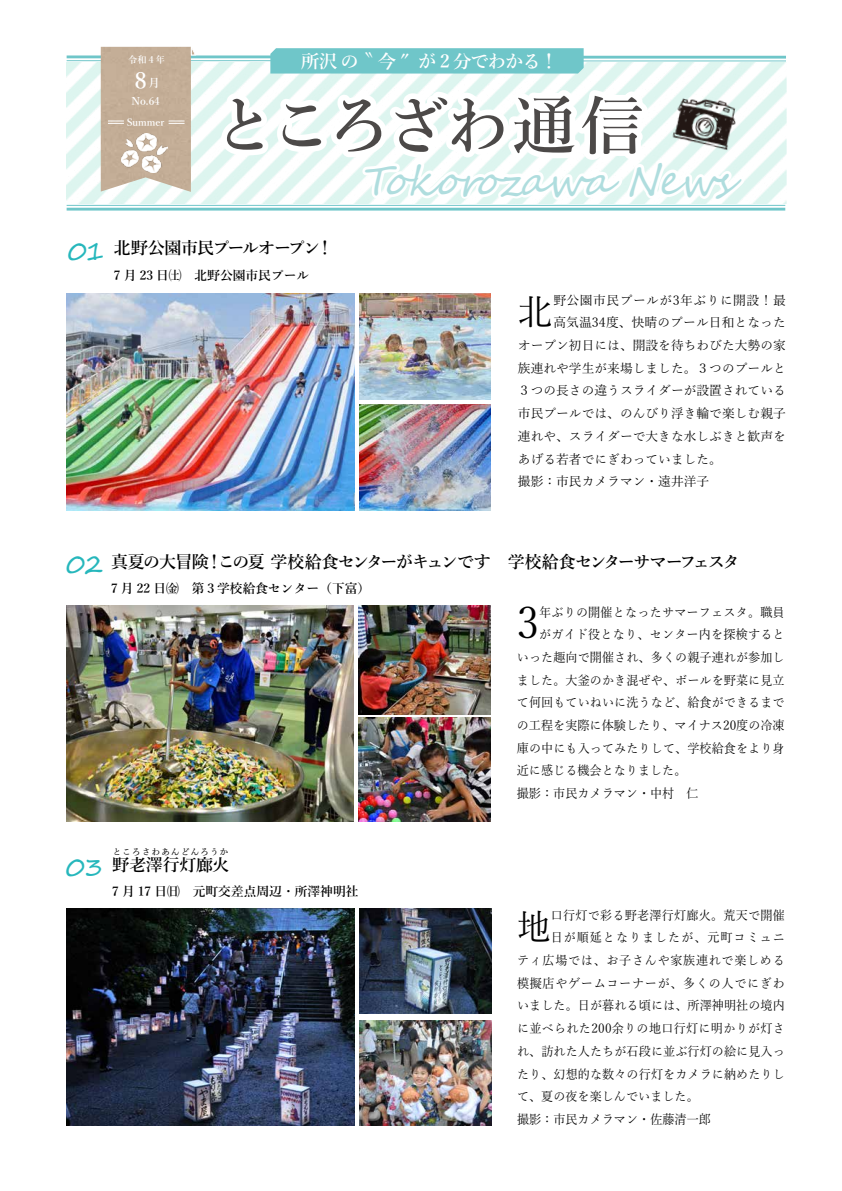
<style>
.page{position:relative;width:842px;height:1191px;background:#fff}
.page>*{position:absolute;margin:0;border:0;box-sizing:border-box;transform-origin:0 0}
.t1{font:600 63.8px "Yu Mincho";letter-spacing:-.07em;color:#4c4948}
.t2{font:43.3px "Yu Mincho";color:#000;scale:.95 1}
.t3{font:41.1px "Segoe Script";letter-spacing:-.02em;color:#afddde}
.t4{font:35.4px "Yu Mincho";color:#000}
.t5{font:35.4px "Yu Mincho";color:#000;scale:.95 1}
.t6{font:25.5px "Segoe Print";color:#26b7bc}
.t7{font:600 22.7px "Yu Mincho";color:#fff}
.t8{font:600 18.4px "Yu Mincho";letter-spacing:-.06em;color:#fff}
.t9{font:600 17px "Yu Mincho";letter-spacing:-.06em;color:#000}
.t10{font:600 17px "Yu Mincho";letter-spacing:-.015em;color:#000}
.t11{font:12.8px "Yu Mincho";letter-spacing:.005em;color:#000;scale:.95 1}
.t12{font:12.8px "Yu Mincho";letter-spacing:.005em;color:#000}
.t13{font:600 12.8px "Yu Mincho";color:#000}
.t14{font:12.8px "Yu Mincho";letter-spacing:.055em;color:#000;scale:.95 1}
.t15{font:12.8px "Yu Mincho";letter-spacing:.04em;color:#000}
.t16{font:12.8px "Yu Mincho";letter-spacing:.08em;color:#000;scale:.95 1}
.t17{font:600 10.6px "Yu Mincho";color:#fff}
.t18{font:600 9.9px "Yu Mincho";color:#fff}
.t19{font:600 9.2px "Yu Mincho";color:#fff}
.t20{font:600 8.5px "Yu Mincho";letter-spacing:.145em;color:#000}
.s1{font-size:11.3px}
</style>
<div class="page">
<hr style="left:67px;top:55px;width:208px;height:3px;background:#6fc6c9">
<hr style="left:67px;top:60px;width:208px;height:1px;background:#6fc6c9">
<img style="left:67px;top:62px;width:719px;height:141px">
<div style="left:101px;top:47px;width:90px;height:145px;background:#c4ae97"></div>
<svg style="left:192px;top:49px;width:3px;height:6px"></svg>
<svg style="left:108px;top:121px;width:16px;height:3px"></svg>
<img style="left:122px;top:134px;width:46px;height:39px">
<svg style="left:270px;top:48px;width:314px;height:26px;background:#73c7ca"></svg>
<hr style="left:67px;top:208px;width:718px;height:2px;background:#6fc6c9">
<hr style="left:67px;top:205px;width:718px;height:1px;background:#6fc6c9">
<svg style="left:167px;top:121px;width:18px;height:3px"></svg>
<svg style="left:215px;top:81px;width:534px;height:130px"></svg>
<hr style="left:581px;top:56px;width:205px;height:3px;background:#6fc6c9">
<hr style="left:581px;top:60px;width:205px;height:1px;background:#6fc6c9">
<img style="left:66px;top:605px;width:288px;height:216px">
<img style="left:359px;top:717px;width:131px;height:105px">
<img style="left:359px;top:605px;width:131px;height:109px">
<img style="left:67px;top:908px;width:287px;height:217px">
<img style="left:360px;top:908px;width:131px;height:106px">
<img style="left:360px;top:1020px;width:131px;height:105px">
<img style="left:67px;top:293px;width:287px;height:217px">
<img style="left:359px;top:404px;width:132px;height:106px">
<img style="left:359px;top:293px;width:132px;height:106px">
<p class="t19" style="left:128px;top:54px;width:38px">令和４年</p>
<h3 class="t7" style="left:135px;top:68px;width:27px">8<span class="s1">月</span></h3>
<p class="t17" style="left:131px;top:95px;width:30px">No.64</p>
<p class="t18" style="left:127px;top:117px;width:39px">Summer</p>
<h3 class="t8" style="left:301px;top:51px;width:259px">所沢 の〝 今 ″ が 2 分でわかる！</h3>
<h1 class="t1" style="left:213px;top:90px;width:434px">ところざわ通信</h1>
<h3 class="t3" style="left:362px;top:147px;width:372px">Tokorozawa News</h3>
<h3 class="t6" style="left:68px;top:228px;width:38px">01</h3>
<h3 class="t9" style="left:114px;top:239px;width:221px">北野公園市民プールオープン！</h3>
<p class="t13" style="left:114px;top:268px;width:197px">7 月 23 日㈯　北野公園市民プール</p>
<h3 class="t4" style="left:518px;top:279px;width:37px">北</h3>
<p class="t15" style="left:553px;top:288px;width:234px">野公園市民プールが3年ぶりに開設！最</p>
<p class="t12" style="left:553px;top:311px;width:234px">高気温34度、快晴のプール日和となった</p>
<p class="t12" style="left:518px;top:333px;width:269px">オープン初日には、開設を待ちわびた大勢の家</p>
<p class="t12" style="left:518px;top:356px;width:269px">族連れや学生が来場しました。３つのプールと</p>
<p class="t12" style="left:518px;top:379px;width:269px">３つの長さの違うスライダーが設置されている</p>
<p class="t12" style="left:518px;top:401px;width:269px">市民プールでは、のんびり浮き輪で楽しむ親子</p>
<p class="t12" style="left:518px;top:424px;width:269px">連れや、スライダーで大きな水しぶきと歓声を</p>
<p class="t12" style="left:518px;top:447px;width:206px">あげる若者でにぎわっていました。</p>
<p class="t12" style="left:518px;top:470px;width:193px">撮影：市民カメラマン・遠井洋子</p>
<h3 class="t6" style="left:67px;top:541px;width:38px">02</h3>
<h3 class="t9" style="left:111px;top:552px;width:630px">真夏の大冒険！この夏 学校給食センターがキュンです　学校給食センターサマーフェスタ</h3>
<p class="t13" style="left:111px;top:581px;width:261px">7 月 22 日㈮　第３学校給食センター（下富）</p>
<h2 class="t2" style="left:517px;top:583px;width:25px">3</h2>
<p class="t11" style="left:539px;top:600px;width:260px">年ぶりの開催となったサマーフェスタ。職員</p>
<p class="t11" style="left:539px;top:623px;width:260px">がガイド役となり、センター内を探検すると</p>
<p class="t11" style="left:517px;top:645px;width:283px">いった趣向で開催され、多くの親子連れが参加し</p>
<p class="t11" style="left:517px;top:668px;width:283px">ました。大釜のかき混ぜや、ボールを野菜に見立</p>
<p class="t11" style="left:517px;top:691px;width:283px">て何回もていねいに洗うなど、給食ができるまで</p>
<p class="t11" style="left:517px;top:713px;width:283px">の工程を実際に体験したり、マイナス20度の冷凍</p>
<p class="t11" style="left:517px;top:736px;width:283px">庫の中にも入ってみたりして、学校給食をより身</p>
<p class="t11" style="left:517px;top:759px;width:180px">近に感じる機会となりました。</p>
<p class="t11" style="left:517px;top:781px;width:193px">撮影：市民カメラマン・中村　仁</p>
<h3 class="t6" style="left:66px;top:844px;width:38px">03</h3>
<p class="t20" style="left:113px;top:847px;width:117px">ところさわあんどんろうか</p>
<p class="t13" style="left:112px;top:884px;width:248px">7 月 17 日㈰　元町交差点周辺・所澤神明社</p>
<h3 class="t10" style="left:112px;top:855px;width:118px">野老澤行灯廊火</h3>
<h3 class="t5" style="left:517px;top:894px;width:37px">地</h3>
<p class="t11" style="left:551px;top:903px;width:248px">口行灯で彩る野老澤行灯廊火。荒天で開催</p>
<p class="t16" style="left:551px;top:925px;width:248px">日が順延となりましたが、元町コミュニ</p>
<p class="t14" style="left:517px;top:948px;width:283px">ティ広場では、お子さんや家族連れで楽しめる</p>
<p class="t14" style="left:517px;top:971px;width:283px">模擬店やゲームコーナーが、多くの人でにぎわ</p>
<p class="t11" style="left:517px;top:994px;width:283px">いました。日が暮れる頃には、所澤神明社の境内</p>
<p class="t11" style="left:517px;top:1016px;width:284px">に並べられた200余りの地口行灯に明かりが灯さ</p>
<p class="t11" style="left:517px;top:1039px;width:283px">れ、訪れた人たちが石段に並ぶ行灯の絵に見入っ</p>
<p class="t11" style="left:517px;top:1062px;width:283px">たり、幻想的な数々の行灯をカメラに納めたりし</p>
<p class="t11" style="left:517px;top:1084px;width:193px">て、夏の夜を楽しんでいました。</p>
<p class="t11" style="left:517px;top:1107px;width:206px">撮影：市民カメラマン・佐藤清一郎</p>
</div>
